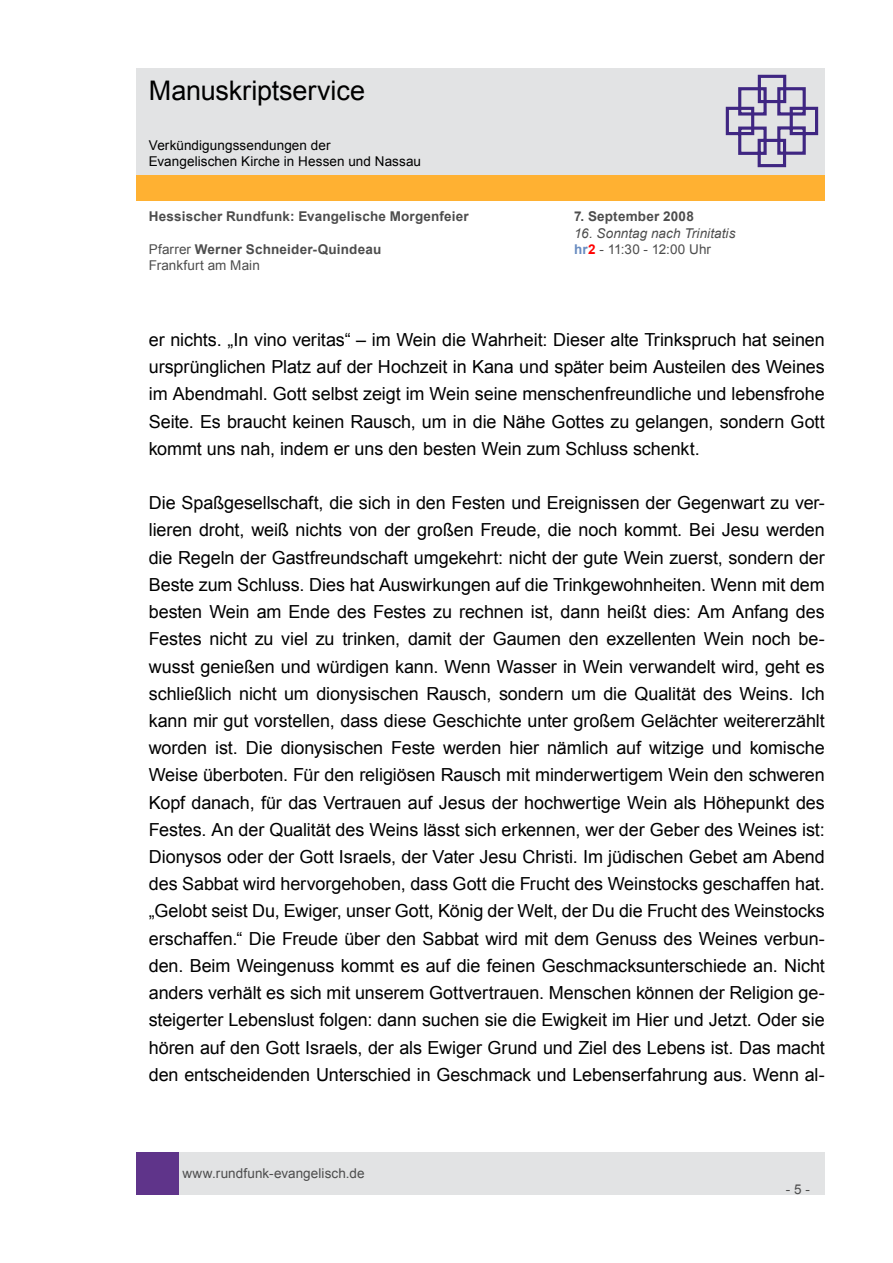
<style>
.page{position:relative;width:893px;height:1263px;background:#fff}
.page>*{position:absolute;margin:0;border:0;box-sizing:border-box;transform-origin:0 0}
.t1{font:27px "Arial";letter-spacing:-.005em;color:#000}
.t2{font:18px/27.2px "Arial";letter-spacing:-.005em;color:#000;text-align:justify}
.t3{font:700 13.5px "Arial";letter-spacing:.015em;color:#4d4d4d}
.t4{font:13.5px "Arial";letter-spacing:.005em;color:#4d4d4d}
.t5{font:13.5px/16.2px "Arial";letter-spacing:.005em;color:#000}
.t6{font:italic 13.5px "Arial";letter-spacing:.005em;color:#4d4d4d}
.s1{font-weight:400}
.s2{font-weight:700;color:#688bc0}
.s3{font-weight:700;color:#f00}
</style>
<div class="page">
<div style="left:179px;top:1152px;width:646px;height:43px;background:#e2e3e4"></div>
<div style="left:136px;top:1152px;width:43px;height:43px;background:#5f348a"></div>
<div style="left:136px;top:175px;width:689px;height:26px;background:#ffb132"></div>
<div style="left:136px;top:68px;width:689px;height:106px;background:#e2e3e4"></div>
<svg style="left:725px;top:74px;width:94px;height:94px"></svg>
<h1 class="t1" style="left:149px;top:73px;width:218px">Manuskriptservice</h1>
<p class="t5" style="left:149px;top:137px;width:274px">Verkündigungssendungen der<br>Evangelischen Kirche in Hessen und Nassau</p>
<p class="t3" style="left:149px;top:208px;width:322px">Hessischer Rundfunk: Evangelische Morgenfeier</p>
<p class="t3" style="left:574px;top:208px;width:121px">7. September 2008</p>
<p class="t6" style="left:574px;top:224px;width:163px">16. Sonntag nach Trinitatis</p>
<p class="t3" style="left:149px;top:240px;width:234px"><span class="s1">Pfarrer</span> Werner Schneider-Quindeau</p>
<p class="t4" style="left:574px;top:240px;width:139px"><span class="s2">hr</span><span class="s3">2</span> - 11:30 - 12:00 Uhr</p>
<p class="t4" style="left:149px;top:256px;width:113px">Frankfurt am Main</p>
<p class="t2" style="left:149px;top:326px;width:677px">er nichts. „In vino veritas“ – im Wein die Wahrheit: Dieser alte Trinkspruch hat seinen ursprünglichen Platz auf der Hochzeit in Kana und später beim Austeilen des Weines im Abendmahl. Gott selbst zeigt im Wein seine menschenfreundliche und lebensfrohe Seite. Es braucht keinen Rausch, um in die Nähe Gottes zu gelangen, sondern Gott kommt uns nah, indem er uns den besten Wein zum Schluss schenkt.</p>
<p class="t2" style="left:149px;top:489px;width:678px">Die Spaßgesellschaft, die sich in den Festen und Ereignissen der Gegenwart zu ver&shy;lieren droht, weiß nichts von der großen Freude, die noch kommt. Bei Jesu werden die Regeln der Gastfreundschaft umgekehrt: nicht der gute Wein zuerst, sondern der Beste zum Schluss. Dies hat Auswirkungen auf die Trinkgewohnheiten. Wenn mit dem besten Wein am Ende des Festes zu rechnen ist, dann heißt dies: Am Anfang des Festes nicht zu viel zu trinken, damit der Gaumen den exzellenten Wein noch be&shy;wusst genießen und würdigen kann. Wenn Wasser in Wein verwandelt wird, geht es schließlich nicht um dionysischen Rausch, sondern um die Qualität des Weins. Ich kann mir gut vorstellen, dass diese Geschichte unter großem Gelächter weitererzählt worden ist. Die dionysischen Feste werden hier nämlich auf witzige und komische Weise überboten. Für den religiösen Rausch mit minderwertigem Wein den schweren Kopf danach, für das Vertrauen auf Jesus der hochwertige Wein als Höhepunkt des Festes. An der Qualität des Weins lässt sich erkennen, wer der Geber des Weines ist:<br>Dionysos oder der Gott Israels, der Vater Jesu Christi. Im jüdischen Gebet am Abend des Sabbat wird hervorgehoben, dass Gott die Frucht des Weinstocks geschaffen hat. „Gelobt seist Du, Ewiger, unser Gott, König der Welt, der Du die Frucht des Weinstocks erschaffen.“ Die Freude über den Sabbat wird mit dem Genuss des Weines verbun&shy;den. Beim Weingenuss kommt es auf die feinen Geschmacksunterschiede an. Nicht anders verhält es sich mit unserem Gottvertrauen. Menschen können der Religion ge&shy;steigerter Lebenslust folgen: dann suchen sie die Ewigkeit im Hier und Jetzt. Oder sie hören auf den Gott Israels, der als Ewiger Grund und Ziel des Lebens ist. Das macht den entscheidenden Unterschied in Geschmack und Lebenserfahrung aus. Wenn al-</p>
<p class="t4" style="left:182px;top:1164px;width:184px">www.rundfunk-evangelisch.de</p>
<p class="t4" style="left:786px;top:1180px;width:26px">- 5 -</p>
</div>
